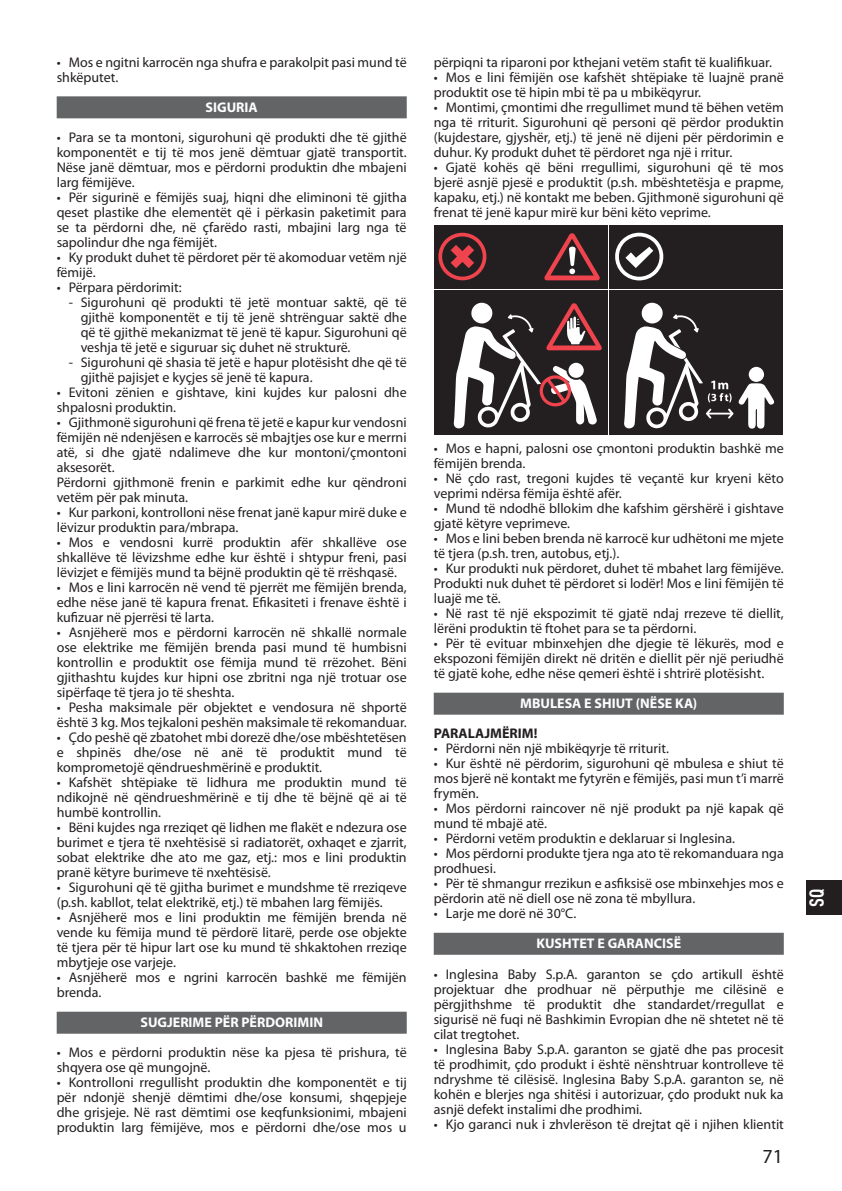
<style>
.page{position:relative;width:842px;height:1191px;background:#fff}
.page>*{position:absolute;margin:0;border:0;box-sizing:border-box;transform-origin:0 0}
.t1{font:20px "Myriad Pro";color:#231f20}
.t2{font:700 condensed 20px "DIN Pro";color:#fff}
.t3{font:14px/15px "Myriad Pro";color:#231f20}
.t4{font:700 14px "Myriad Pro";color:#fff}
.t5{font:700 14px "Myriad Pro";color:#231f20}
</style>
<div class="page">
<div style="left:806px;top:880px;width:36px;height:34px;background:#231f20"></div>
<div style="left:57px;top:96px;width:350px;height:22px;background:#636466"></div>
<div style="left:57px;top:1011px;width:350px;height:22px;background:#636466"></div>
<div style="left:434px;top:692px;width:350px;height:22px;background:#636466"></div>
<div style="left:434px;top:932px;width:350px;height:22px;background:#636466"></div>
<div style="left:610px;top:225px;width:173px;height:63px;background:#231f20"></div>
<svg style="left:615px;top:233px;width:49px;height:47px"></svg>
<div style="left:434px;top:225px;width:173px;height:63px;background:#231f20"></div>
<svg style="left:438px;top:233px;width:49px;height:47px"></svg>
<svg style="left:544px;top:233px;width:56px;height:47px"></svg>
<div style="left:434px;top:291px;width:173px;height:144px;background:#231f20"></div>
<svg style="left:453px;top:303px;width:149px;height:125px"></svg>
<div style="left:610px;top:291px;width:173px;height:144px;background:#231f20"></div>
<svg style="left:624px;top:303px;width:150px;height:126px"></svg>
<p class="t3" style="left:57px;top:56px;width:352px">• Mos e ngitni karrocën nga shufra e parakolpit pasi mund të shkëputet.</p>
<p class="t4" style="left:206px;top:102px;width:54px">SIGURIA</p>
<p class="t3" style="left:57px;top:131px;width:352px;text-align:justify">• Para se ta montoni, sigurohuni që produkti dhe të gjithë komponentët e tij të mos jenë dëmtuar gjatë transportit.<br>Nëse janë dëmtuar, mos e përdorni produktin dhe mbajeni larg fëmijëve.</p>
<p class="t3" style="left:57px;top:191px;width:352px;text-align:justify">• Për sigurinë e fëmijës suaj, hiqni dhe eliminoni të gjitha qeset plastike dhe elementët që i përkasin paketimit para se ta përdorni dhe, në çfarëdo rasti, mbajini larg nga të sapolindur dhe nga fëmijët.</p>
<p class="t3" style="left:57px;top:251px;width:352px">• Ky produkt duhet të përdoret për të akomoduar vetëm një fëmijë.</p>
<p class="t3" style="left:57px;top:281px;width:127px">• Përpara përdorimit:</p>
<p class="t3" style="left:81px;top:296px;width:328px;text-align:justify;text-indent:-12px">- Sigurohuni që produkti të jetë montuar saktë, që të gjithë komponentët e tij të jenë shtrënguar saktë dhe që të gjithë mekanizmat të jenë të kapur. Sigurohuni që veshja të jetë e siguruar siç duhet në strukturë.</p>
<p class="t3" style="left:81px;top:356px;width:328px;text-indent:-12px">- Sigurohuni që shasia të jetë e hapur plotësisht dhe që të gjithë pajisjet e kyçjes së jenë të kapura.</p>
<p class="t3" style="left:57px;top:386px;width:352px">• Evitoni zënien e gishtave, kini kujdes kur palosni dhe shpalosni produktin.</p>
<p class="t3" style="left:57px;top:416px;width:352px">• Gjithmonë sigurohuni që frena të jetë e kapur kur vendosni fëmijën në ndenjësen e karrocës së mbajtjes ose kur e merrni atë, si dhe gjatë ndalimeve dhe kur montoni/çmontoni aksesorët.<br>Përdorni gjithmonë frenin e parkimit edhe kur qëndroni vetëm për pak minuta.</p>
<p class="t3" style="left:57px;top:506px;width:352px">• Kur parkoni, kontrolloni nëse frenat janë kapur mirë duke e lëvizur produktin para/mbrapa.</p>
<p class="t3" style="left:57px;top:536px;width:352px;text-align:justify">• Mos e vendosni kurrë produktin afër shkallëve ose shkallëve të lëvizshme edhe kur është i shtypur freni, pasi lëvizjet e fëmijës mund ta bëjnë produktin që të rrëshqasë.</p>
<p class="t3" style="left:57px;top:581px;width:352px;text-align:justify">• Mos e lini karrocën në vend të pjerrët me fëmijën brenda, edhe nëse janë të kapura frenat. Efikasiteti i frenave është i kufizuar në pjerrësi të larta.</p>
<p class="t3" style="left:57px;top:626px;width:352px;text-align:justify">• Asnjëherë mos e përdorni karrocën në shkallë normale ose elektrike me fëmijën brenda pasi mund të humbisni kontrollin e produktit ose fëmija mund të rrëzohet. Bëni gjithashtu kujdes kur hipni ose zbritni nga një trotuar ose sipërfaqe të tjera jo të sheshta.</p>
<p class="t3" style="left:57px;top:701px;width:352px">• Pesha maksimale për objektet e vendosura në shportë është 3 kg. Mos tejkaloni peshën maksimale të rekomanduar.</p>
<p class="t3" style="left:57px;top:731px;width:352px;text-align:justify">• Çdo peshë që zbatohet mbi dorezë dhe/ose mbështetësen e shpinës dhe/ose në anë të produktit mund të komprometojë qëndrueshmërinë e produktit.</p>
<p class="t3" style="left:57px;top:776px;width:352px;text-align:justify">• Kafshët shtëpiake të lidhura me produktin mund të ndikojnë në qëndrueshmërinë e tij dhe të bëjnë që ai të humbë kontrollin.</p>
<p class="t3" style="left:57px;top:821px;width:352px;text-align:justify">• Bëni kujdes nga rreziqet që lidhen me flakët e ndezura ose burimet e tjera të nxehtësisë si radiatorët, oxhaqet e zjarrit, sobat elektrike dhe ato me gaz, etj.: mos e lini produktin pranë këtyre burimeve të nxehtësisë.</p>
<p class="t3" style="left:57px;top:881px;width:351px">• Sigurohuni që të gjitha burimet e mundshme të rreziqeve (p.sh. kabllot, telat elektrikë, etj.) të mbahen larg fëmijës.</p>
<p class="t3" style="left:57px;top:911px;width:352px;text-align:justify">• Asnjëherë mos e lini produktin me fëmijën brenda në vende ku fëmija mund të përdorë litarë, perde ose objekte të tjera për të hipur lart ose ku mund të shkaktohen rreziqe mbytjeje ose varjeje.</p>
<p class="t3" style="left:57px;top:971px;width:351px">• Asnjëherë mos e ngrini karrocën bashkë me fëmijën brenda.</p>
<p class="t4" style="left:140px;top:1017px;width:184px">SUGJERIME PËR PËRDORIMIN</p>
<p class="t3" style="left:57px;top:1046px;width:351px">• Mos e përdorni produktin nëse ka pjesa të prishura, të shqyera ose që mungojnë.</p>
<p class="t3" style="left:57px;top:1076px;width:352px;text-align:justify">• Kontrolloni rregullisht produktin dhe komponentët e tij për ndonjë shenjë dëmtimi dhe/ose konsumi, shqepjeje dhe grisjeje. Në rast dëmtimi ose keqfunksionimi, mbajeni produktin larg fëmijëve, mos e përdorni dhe/ose mos u</p>
<p class="t3" style="left:434px;top:56px;width:340px">përpiqni ta riparoni por kthejani vetëm stafit të kualifikuar.</p>
<p class="t3" style="left:434px;top:71px;width:352px">• Mos e lini fëmijën ose kafshët shtëpiake të luajnë pranë produktit ose të hipin mbi të pa u mbikëqyrur.</p>
<p class="t3" style="left:434px;top:101px;width:352px;text-align:justify">• Montimi, çmontimi dhe rregullimet mund të bëhen vetëm nga të rriturit. Sigurohuni që personi që përdor produktin (kujdestare, gjyshër, etj.) të jenë në dijeni për përdorimin e duhur. Ky produkt duhet të përdoret nga një i rritur.</p>
<p class="t3" style="left:434px;top:161px;width:352px;text-align:justify">• Gjatë kohës që bëni rregullimi, sigurohuni që të mos bjerë asnjë pjesë e produktit (p.sh. mbështetësja e prapme, kapaku, etj.) në kontakt me beben. Gjithmonë sigurohuni që frenat të jenë kapur mirë kur bëni këto veprime.</p>
<p class="t3" style="left:434px;top:442px;width:351px">• Mos e hapni, palosni ose çmontoni produktin bashkë me fëmijën brenda.</p>
<p class="t3" style="left:434px;top:472px;width:351px">• Në çdo rast, tregoni kujdes të veçantë kur kryeni këto veprimi ndërsa fëmija është afër.</p>
<p class="t3" style="left:434px;top:502px;width:351px">• Mund të ndodhë bllokim dhe kafshim gërshërë i gishtave gjatë këtyre veprimeve.</p>
<p class="t3" style="left:434px;top:532px;width:352px">• Mos e lini beben brenda në karrocë kur udhëtoni me mjete të tjera (p.sh. tren, autobus, etj.).</p>
<p class="t3" style="left:434px;top:562px;width:351px;text-align:justify">• Kur produkti nuk përdoret, duhet të mbahet larg fëmijëve.<br>Produkti nuk duhet të përdoret si lodër! Mos e lini fëmijën të luajë me të.</p>
<p class="t3" style="left:434px;top:607px;width:352px">• Në rast të një ekspozimit të gjatë ndaj rrezeve të diellit, lërëni produktin të ftohet para se ta përdorni.</p>
<p class="t3" style="left:434px;top:637px;width:352px;text-align:justify">• Për të evituar mbinxehjen dhe djegie të lëkurës, mod e ekspozoni fëmijën direkt në dritën e diellit për një periudhë të gjatë kohe, edhe nëse qemeri është i shtrirë plotësisht.</p>
<p class="t4" style="left:520px;top:698px;width:179px">MBULESA E SHIUT (NËSE KA)</p>
<p class="t5" style="left:434px;top:728px;width:105px">PARALAJMËRIM!</p>
<p class="t3" style="left:434px;top:742px;width:237px">• Përdorni nën një mbikëqyrje të rriturit.</p>
<p class="t3" style="left:434px;top:757px;width:352px;text-align:justify">• Kur është në përdorim, sigurohuni që mbulesa e shiut të mos bjerë në kontakt me fytyrën e fëmijës, pasi mun t’i marrë frymën.</p>
<p class="t3" style="left:434px;top:802px;width:352px">• Mos përdorni raincover në një produkt pa një kapak që mund të mbajë atë.</p>
<p class="t3" style="left:434px;top:832px;width:303px">• Përdorni vetëm produktin e deklaruar si Inglesina.</p>
<p class="t3" style="left:434px;top:847px;width:352px">• Mos përdorni produkte tjera nga ato të rekomanduara nga prodhuesi.</p>
<p class="t3" style="left:434px;top:877px;width:351px">• Për të shmangur rrezikun e asfiksisë ose mbinxehjes mos e përdorin atë në diell ose në zona të mbyllura.</p>
<p class="t3" style="left:434px;top:907px;width:144px">• Larje me dorë në 30°C.</p>
<p class="t4" style="left:536px;top:938px;width:146px">KUSHTET E GARANCISË</p>
<p class="t3" style="left:434px;top:967px;width:352px;text-align:justify">• Inglesina Baby S.p.A. garanton se çdo artikull është projektuar dhe prodhuar në përputhje me cilësinë e përgjithshme të produktit dhe standardet/rregullat e sigurisë në fuqi në Bashkimin Evropian dhe në shtetet në të cilat tregtohet.</p>
<p class="t3" style="left:434px;top:1042px;width:352px;text-align:justify">• Inglesina Baby S.p.A. garanton se gjatë dhe pas procesit të prodhimit, çdo produkt i është nënshtruar kontrolleve të ndryshme të cilësisë. Inglesina Baby S.p.A. garanton se, në kohën e blerjes nga shitësi i autorizuar, çdo produkt nuk ka asnjë defekt instalimi dhe prodhimi.</p>
<p class="t3" style="left:434px;top:1117px;width:352px">• Kjo garanci nuk i zhvlerëson të drejtat që i njihen klientit</p>
<h1 class="t1" style="left:763px;top:1148px;width:22px">71</h1>
<h1 class="t2" style="left:805px;top:906px;width:20px;rotate:-90deg">SQ</h1>
</div>
